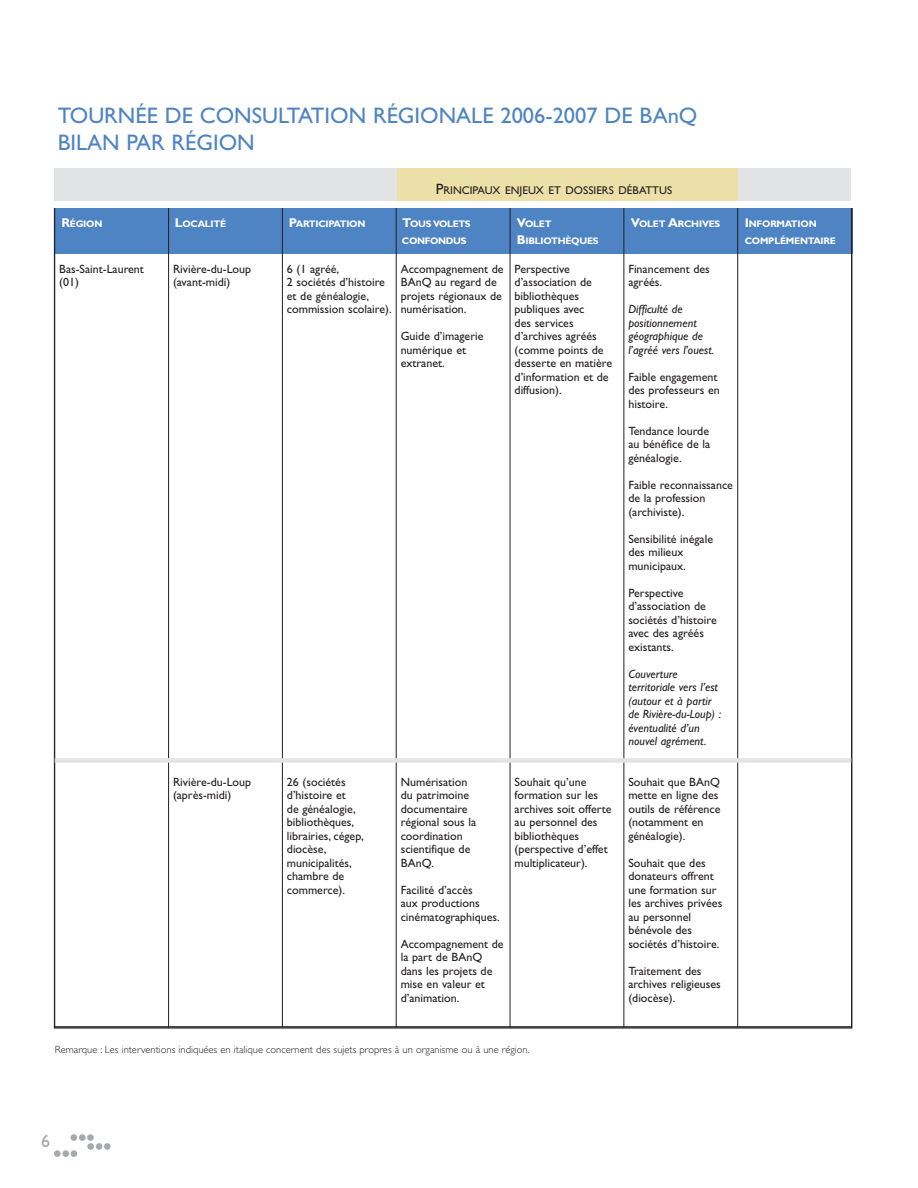
<style>
.page{position:relative;width:918px;height:1188px;background:#fff}
.page>*{position:absolute;margin:0;border:0;box-sizing:border-box;transform-origin:0 0}
.t1{font:22.5px/27px "Gill Sans";color:#4e84c4}
.t2{font:18px "Gill Sans";color:#a7a9ac}
.t3{font:12px/13.5px "Gill Sans";color:#231f20}
.t4{font:italic 12px/13.5px "Gill Sans";color:#231f20}
.t5{font:11.25px "Gill Sans";color:#231f20}
.t6{font:300 10.5px "Gill Sans";color:#231f20}
.t7{font:700 9.6px "Gill Sans";letter-spacing:-.02em;color:#fff}
.s1{font-size:15px}
.s2{font-size:12.75px}
</style>
<div class="page">
<div style="left:87px;top:1134px;width:7px;height:7px;background:#a7a9ac;border-radius:50%"></div>
<div style="left:79px;top:1134px;width:7px;height:7px;background:#a7a9ac;border-radius:50%"></div>
<div style="left:71px;top:1134px;width:6px;height:7px;background:#a7a9ac;border-radius:50%"></div>
<div style="left:104px;top:1143px;width:7px;height:7px;background:#a7a9ac;border-radius:50%"></div>
<div style="left:96px;top:1143px;width:6px;height:7px;background:#a7a9ac;border-radius:50%"></div>
<div style="left:87px;top:1143px;width:7px;height:7px;background:#a7a9ac;border-radius:50%"></div>
<div style="left:71px;top:1150px;width:6px;height:7px;background:#a7a9ac;border-radius:50%"></div>
<div style="left:62px;top:1150px;width:7px;height:7px;background:#a7a9ac;border-radius:50%"></div>
<div style="left:54px;top:1150px;width:7px;height:7px;background:#a7a9ac;border-radius:50%"></div>
<div style="left:55px;top:169px;width:796px;height:32px;background:#e2e3e4"></div>
<div style="left:397px;top:169px;width:340px;height:32px;background:#ecdfa8"></div>
<div style="left:55px;top:207px;width:798px;height:47px;background:#4e84c4"></div>
<hr style="left:54px;top:204px;width:1px;height:824px;background:#231f20">
<hr style="left:168px;top:204px;width:1px;height:824px;background:#231f20">
<hr style="left:282px;top:204px;width:1px;height:824px;background:#231f20">
<hr style="left:396px;top:204px;width:1px;height:824px;background:#231f20">
<hr style="left:510px;top:204px;width:1px;height:824px;background:#231f20">
<hr style="left:624px;top:204px;width:1px;height:824px;background:#231f20">
<hr style="left:737px;top:204px;width:1px;height:824px;background:#231f20">
<hr style="left:851px;top:204px;width:1px;height:824px;background:#231f20">
<hr style="left:55px;top:1026px;width:797px;height:2px;background:#231f20">
<div style="left:48px;top:202px;width:807px;height:6px;background:#fff"></div>
<div style="left:55px;top:758px;width:796px;height:5px;background:#e2e3e4"></div>
<h1 class="t1" style="left:58px;top:105px;width:641px">TOURNÉE DE CONSULTATION RÉGIONALE 2006-2007 DE BAnQ<br>BILAN PAR RÉGION</h1>
<p class="t5" style="left:436px;top:186px;width:238px"><span class="s1">P</span>RINCIPAUX ENJEUX ET DOSSIERS DÉBATTUS</p>
<p class="t7" style="left:61px;top:221px;width:43px"><span class="s2">R</span>ÉGION</p>
<p class="t7" style="left:175px;top:221px;width:53px"><span class="s2">L</span>OCALITÉ</p>
<p class="t7" style="left:289px;top:221px;width:78px"><span class="s2">P</span>ARTICIPATION</p>
<p class="t7" style="left:402px;top:221px;width:70px"><span class="s2">T</span>OUS VOLETS</p>
<p class="t7" style="left:517px;top:221px;width:36px"><span class="s2">V</span>OLET</p>
<p class="t7" style="left:631px;top:221px;width:91px"><span class="s2">V</span>OLET <span class="s2">A</span>RCHIVES</p>
<p class="t7" style="left:745px;top:221px;width:74px"><span class="s2">I</span>NFORMATION</p>
<p class="t7" style="left:402px;top:237px;width:66px">CONFONDUS</p>
<p class="t7" style="left:517px;top:237px;width:84px"><span class="s2">B</span>IBLIOTHÈQUES</p>
<p class="t7" style="left:745px;top:237px;width:93px">COMPLÉMENTAIRE</p>
<p class="t3" style="left:59px;top:263px;width:86px">Bas-Saint-Laurent (01)</p>
<p class="t3" style="left:173px;top:263px;width:80px">Rivière-du-Loup (avant-midi)</p>
<p class="t3" style="left:173px;top:776px;width:80px">Rivière-du-Loup (après-midi)</p>
<p class="t3" style="left:287px;top:263px;width:106px">6 (1 agréé,<br>2 sociétés d’histoire et de généalogie, commission scolaire).</p>
<p class="t3" style="left:401px;top:264px;width:104px">Accompagnement de<br>BAnQ au regard de projets régionaux de numérisation.</p>
<p class="t3" style="left:401px;top:331px;width:84px">Guide d’imagerie numérique et extranet.</p>
<p class="t3" style="left:515px;top:264px;width:99px">Perspective d’association de bibliothèques publiques avec<br>des services d’archives agréés (comme points de desserte en matière d’information et de diffusion).</p>
<p class="t3" style="left:287px;top:776px;width:78px">26 (sociétés d’histoire et<br>de généalogie, bibliothèques, librairies, cégep, diocèse, municipalités, chambre de commerce).</p>
<p class="t3" style="left:401px;top:777px;width:77px">Numérisation du patrimoine documentaire régional sous la coordination scientifique de<br>BAnQ.</p>
<p class="t3" style="left:401px;top:885px;width:101px">Facilité d’accès<br>aux productions cinématographiques.</p>
<p class="t3" style="left:401px;top:939px;width:104px">Accompagnement de la part de BAnQ dans les projets de mise en valeur et d’animation.</p>
<p class="t3" style="left:515px;top:777px;width:99px">Souhait qu’une formation sur les archives soit offerte au personnel des bibliothèques (perspective d’effet multiplicateur).</p>
<p class="t3" style="left:628px;top:263px;width:83px">Financement des agréés.</p>
<p class="t4" style="left:628px;top:304px;width:87px">Difficulté de positionnement géographique de l’agréé vers l’ouest.</p>
<p class="t3" style="left:628px;top:371px;width:93px">Faible engagement des professeurs en histoire.</p>
<p class="t3" style="left:628px;top:425px;width:83px;text-align:justify">Tendance lourde au bénéfice de la généalogie.</p>
<p class="t3" style="left:628px;top:479px;width:106px">Faible reconnaissance de la profession (archiviste).</p>
<p class="t3" style="left:628px;top:533px;width:86px">Sensibilité inégale des milieux municipaux.</p>
<p class="t3" style="left:628px;top:587px;width:90px">Perspective d’association de sociétés d’histoire avec des agréés existants.</p>
<p class="t4" style="left:628px;top:668px;width:94px">Couverture territoriale vers l’est (autour et à partir de Rivière-du-Loup) : éventualité d’un nouvel agrément.</p>
<p class="t3" style="left:628px;top:776px;width:94px">Souhait que BAnQ mette en ligne des outils de référence (notamment en généalogie).</p>
<p class="t3" style="left:628px;top:857px;width:95px">Souhait que des donateurs offrent une formation sur les archives privées au personnel bénévole des sociétés d’histoire.</p>
<p class="t3" style="left:628px;top:965px;width:94px">Traitement des archives religieuses (diocèse).</p>
<p class="t6" style="left:55px;top:1045px;width:476px">Remarque : Les interventions indiquées en italique concernent des sujets propres à un organisme ou à une région.</p>
<h2 class="t2" style="left:41px;top:1134px;width:10px">6</h2>
</div>
